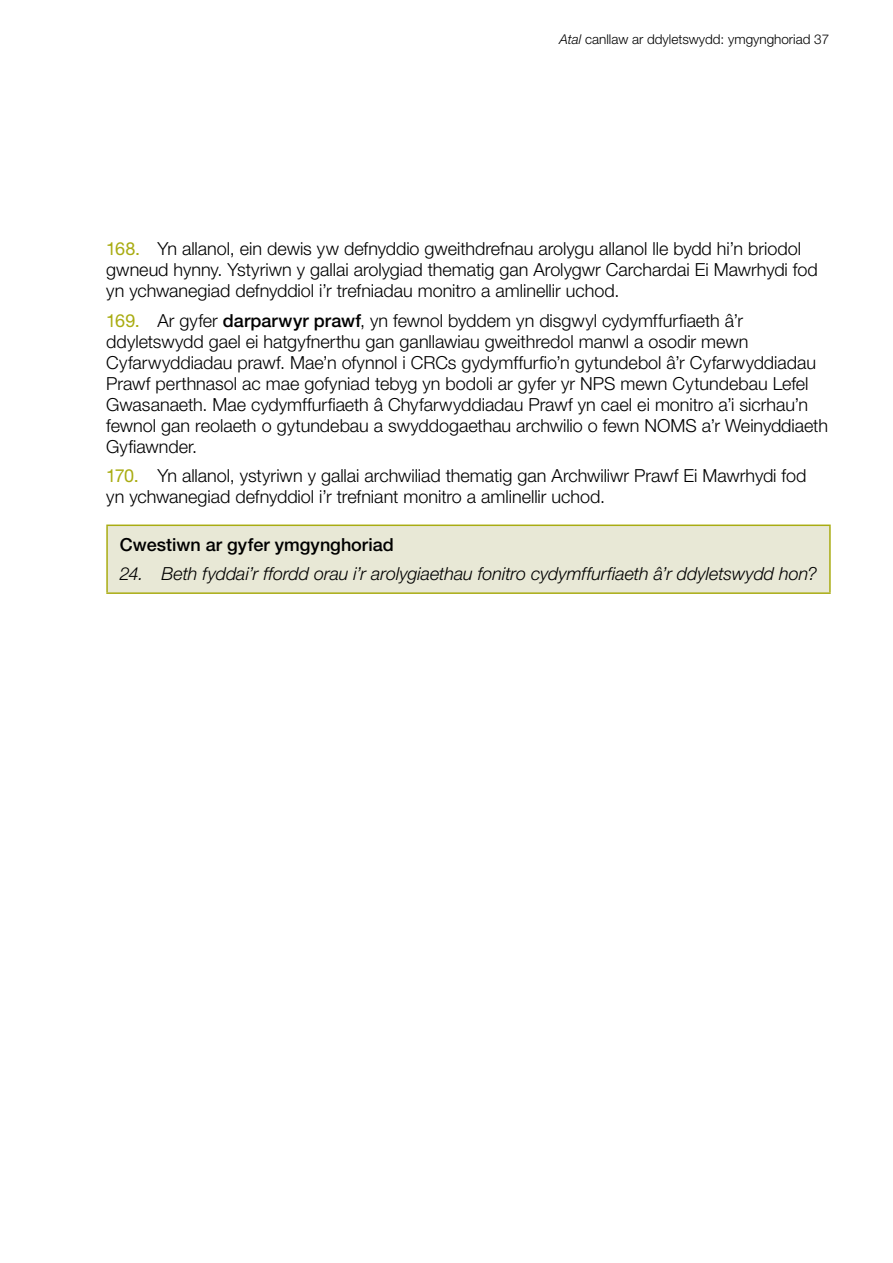
<style>
.page{position:relative;width:893px;height:1263px;background:#fff}
.page>*{position:absolute;margin:0;border:0;box-sizing:border-box;transform-origin:0 0}
.t1{font:300 18px/21px "Helvetica Neue LT Pro";color:#000}
.Body_copy_No_Numberi{font:italic 300 18px "Helvetica Neue LT Pro";letter-spacing:-.005em;color:#000}
.Box_Heading{font:500 18px "Helvetica Neue LT Pro";color:#000}
.t2{font:300 13.5px "Helvetica Neue LT Pro";color:#000}
.s1{font-style:italic}
.s2{font-family:"Helvetica Neue LT Std";font-weight:400;color:#a9ac12}
.s3{font-weight:500}
</style>
<div class="page">
<div style="left:107px;top:525px;width:723px;height:68px;background:#e8e8d6"></div>
<hr style="left:106px;top:524px;width:725px;height:2px;background:#a9ac12">
<hr style="left:106px;top:526px;width:2px;height:66px;background:#a9ac12">
<hr style="left:829px;top:526px;width:2px;height:66px;background:#a9ac12">
<hr style="left:106px;top:592px;width:725px;height:2px;background:#a9ac12">
<p class="t2" style="left:559px;top:31px;width:271px"><span class="s1">Atal</span> canllaw ar ddyletswydd: ymgynghoriad 37</p>
<p class="t1" style="left:106px;top:238px;width:713px"><span class="s2">168.</span> Yn allanol, ein dewis yw defnyddio gweithdrefnau arolygu allanol lle bydd hi’n briodol gwneud hynny. Ystyriwn y gallai arolygiad thematig gan Arolygwr Carchardai Ei Mawrhydi fod yn ychwanegiad defnyddiol i’r trefniadau monitro a amlinellir uchod.</p>
<p class="t1" style="left:106px;top:309px;width:723px"><span class="s2">169.</span> Ar gyfer <span class="s3">darparwyr prawf</span>, yn fewnol byddem yn disgwyl cydymffurfiaeth â’r ddyletswydd gael ei hatgyfnerthu gan ganllawiau gweithredol manwl a osodir mewn Cyfarwyddiadau prawf. Mae’n ofynnol i CRCs gydymffurfio’n gytundebol â’r Cyfarwyddiadau Prawf perthnasol ac mae gofyniad tebyg yn bodoli ar gyfer yr NPS mewn Cytundebau Lefel Gwasanaeth. Mae cydymffurfiaeth â Chyfarwyddiadau Prawf yn cael ei monitro a’i sicrhau’n fewnol gan reolaeth o gytundebau a swyddogaethau archwilio o fewn NOMS a’r Weinyddiaeth Gyfiawnder.</p>
<p class="t1" style="left:106px;top:465px;width:701px"><span class="s2">170.</span> Yn allanol, ystyriwn y gallai archwiliad thematig gan Archwiliwr Prawf Ei Mawrhydi fod yn ychwanegiad defnyddiol i’r trefniant monitro a amlinellir uchod.</p>
<p class="Box_Heading" style="left:120px;top:534px;width:275px">Cwestiwn ar gyfer ymgynghoriad</p>
<h4 class="Body_copy_No_Numberi" style="left:120px;top:563px;width:699px">24. Beth fyddai’r ffordd orau i’r arolygiaethau fonitro cydymffurfiaeth â’r ddyletswydd hon?</h4>
</div>
